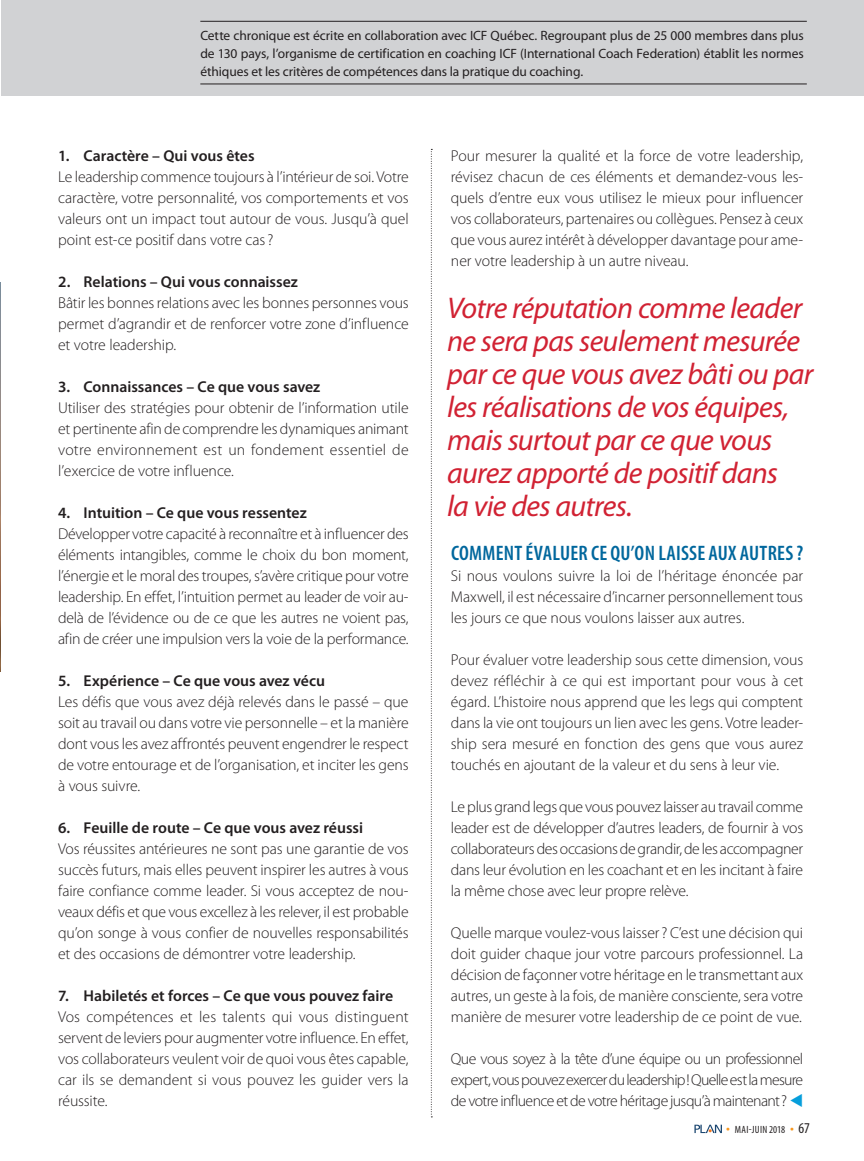
<style>
.page{position:relative;width:864px;height:1161px;background:#fff}
.page>*{position:absolute;margin:0;border:0;box-sizing:border-box;transform-origin:0 0}
.t1{font:italic 30px/33px "Myriad Pro";letter-spacing:-.02em;color:#d12233}
.t2{font:600 condensed 21px "Myriad Pro";letter-spacing:.01em;color:#00679d}
.t3{font:300 15.75px/21px "Myriad Pro";letter-spacing:-.01em;color:#231f20;text-align:justify}
.t4{font:600 15.75px "Myriad Pro";color:#231f20}
.t5{font:13.5px/18px "Myriad Pro";letter-spacing:-.005em;color:#231f20;text-align:justify}
.t6{font:condensed 10.5px "Myriad Pro";letter-spacing:.03em;color:#231f20}
.s1{color:#069edb}
.s2{font-size:15px;color:#f7971d}
.s3{font-size:15px}
</style>
<div class="page">
<svg style="left:694px;top:1125px;width:28px;height:8px"></svg>
<img style="left:0;top:283px;width:1px;height:388px">
<div style="left:0;top:0;width:864px;height:96px;background:#d1d2d4"></div>
<hr style="left:200px;top:21px;width:607px;height:1px;background:#231f20">
<hr style="left:200px;top:84px;width:607px;height:1px;background:#231f20">
<svg style="left:431px;top:149px;width:1px;height:969px"></svg>
<img style="left:0;top:0;width:1px;height:96px">
<p class="t5" style="left:200px;top:27px;width:605px">Cette chronique est écrite en collaboration avec ICF Québec. Regroupant plus de 25 000 membres dans plus de 130 pays, l’organisme de certification en coaching ICF (International Coach Federation) établit les normes éthiques et les critères de compétences dans la pratique du coaching.</p>
<p class="t4" style="left:58px;top:147px;width:198px">1. Caractère – Qui vous êtes</p>
<p class="t3" style="left:58px;top:167px;width:352px">Le leadership commence toujours à l’intérieur de soi. Votre caractère, votre personnalité, vos comportements et vos valeurs ont un impact tout autour de vous. Jusqu’à quel point est-ce positif dans votre cas?</p>
<p class="t4" style="left:58px;top:273px;width:241px">2. Relations – Qui vous connaissez</p>
<p class="t3" style="left:58px;top:293px;width:352px">Bâtir les bonnes relations avec les bonnes personnes vous permet d’agrandir et de renforcer votre zone d’influence et votre leadership.</p>
<p class="t4" style="left:58px;top:378px;width:264px">3. Connaissances – Ce que vous savez</p>
<p class="t3" style="left:58px;top:398px;width:352px">Utiliser des stratégies pour obtenir de l’information utile et pertinente afin de comprendre les dynamiques animant votre environnement est un fondement essentiel de l’exercice de votre influence.</p>
<p class="t4" style="left:58px;top:504px;width:250px">4. Intuition – Ce que vous ressentez</p>
<p class="t3" style="left:58px;top:524px;width:352px">Développer votre capacité à reconnaître et à influencer des éléments intangibles, comme le choix du bon moment, l’énergie et le moral des troupes, s’avère critique pour votre leadership. En effet, l’intuition permet au leader de voir au&shy;delà de l’évidence ou de ce que les autres ne voient pas, afin de créer une impulsion vers la voie de la performance.</p>
<p class="t4" style="left:58px;top:672px;width:268px">5. Expérience – Ce que vous avez vécu</p>
<p class="t3" style="left:58px;top:692px;width:352px">Les défis que vous avez déjà relevés dans le passé – que soit au travail ou dans votre vie personnelle – et la manière dont vous les avez affrontés peuvent engendrer le respect de votre entourage et de l’organisation, et inciter les gens à vous suivre.</p>
<p class="t4" style="left:58px;top:819px;width:307px">6. Feuille de route – Ce que vous avez réussi</p>
<p class="t3" style="left:58px;top:839px;width:352px">Vos réussites antérieures ne sont pas une garantie de vos succès futurs, mais elles peuvent inspirer les autres à vous faire confiance comme leader. Si vous acceptez de nou&shy;veaux défis et que vous excellez à les relever, il est probable qu’on songe à vous confier de nouvelles responsabilités et des occasions de démontrer votre leadership.</p>
<p class="t4" style="left:58px;top:987px;width:337px">7. Habiletés et forces – Ce que vous pouvez faire</p>
<p class="t3" style="left:58px;top:1007px;width:352px">Vos compétences et les talents qui vous distinguent servent de leviers pour augmenter votre influence. En effet, vos collaborateurs veulent voir de quoi vous êtes capable, car ils se demandent si vous pouvez les guider vers la réussite.</p>
<p class="t3" style="left:451px;top:146px;width:354px">Pour mesurer la qualité et la force de votre leadership, révisez chacun de ces éléments et demandez-vous les&shy;quels d’entre eux vous utilisez le mieux pour influencer vos collaborateurs, partenaires ou collègues. Pensez à ceux que vous aurez intérêt à développer davantage pour ame&shy;ner votre leadership à un autre niveau.</p>
<h1 class="t1" style="left:447px;top:292px;width:368px">Votre réputation comme leader ne sera pas seulement mesurée par ce que vous avez bâti ou par les réalisations de vos équipes, mais surtout par ce que vous aurez apporté de positif dans<br>la vie des autres.</h1>
<h2 class="t2" style="left:451px;top:542px;width:354px">COMMENT ÉVALUER CE QU’ON LAISSE AUX AUTRES?</h2>
<p class="t3" style="left:451px;top:566px;width:354px">Si nous voulons suivre la loi de l’héritage énoncée par Maxwell, il est nécessaire d’incarner personnellement tous les jours ce que nous voulons laisser aux autres.</p>
<p class="t3" style="left:451px;top:650px;width:354px">Pour évaluer votre leadership sous cette dimension, vous devez réfléchir à ce qui est important pour vous à cet égard. L’histoire nous apprend que les legs qui comptent dans la vie ont toujours un lien avec les gens. Votre leader&shy;ship sera mesuré en fonction des gens que vous aurez touchés en ajoutant de la valeur et du sens à leur vie.</p>
<p class="t3" style="left:451px;top:797px;width:354px">Le plus grand legs que vous pouvez laisser au travail comme leader est de développer d’autres leaders, de fournir à vos collaborateurs des occasions de grandir, de les accompagner dans leur évolution en les coachant et en les incitant à faire la même chose avec leur propre relève.</p>
<p class="t3" style="left:451px;top:923px;width:354px">Quelle marque voulez-vous laisser? C’est une décision qui doit guider chaque jour votre parcours professionnel. La décision de façonner votre héritage en le transmettant aux autres, un geste à la fois, de manière consciente, sera votre manière de mesurer votre leadership de ce point de vue.</p>
<p class="t3" style="left:451px;top:1049px;width:354px">Que vous soyez à la tête d’une équipe ou un professionnel expert, vous pouvez exercer du leadership! Quelle est la mesure de votre influence et de votre héritage jusqu’à maintenant? <span class="s1">▼</span></p>
<p class="t6" style="left:726px;top:1124px;width:85px"><span class="s2">•</span> MAI-JUIN 2018 <span class="s2">•</span> <span class="s3">67</span></p>
</div>
